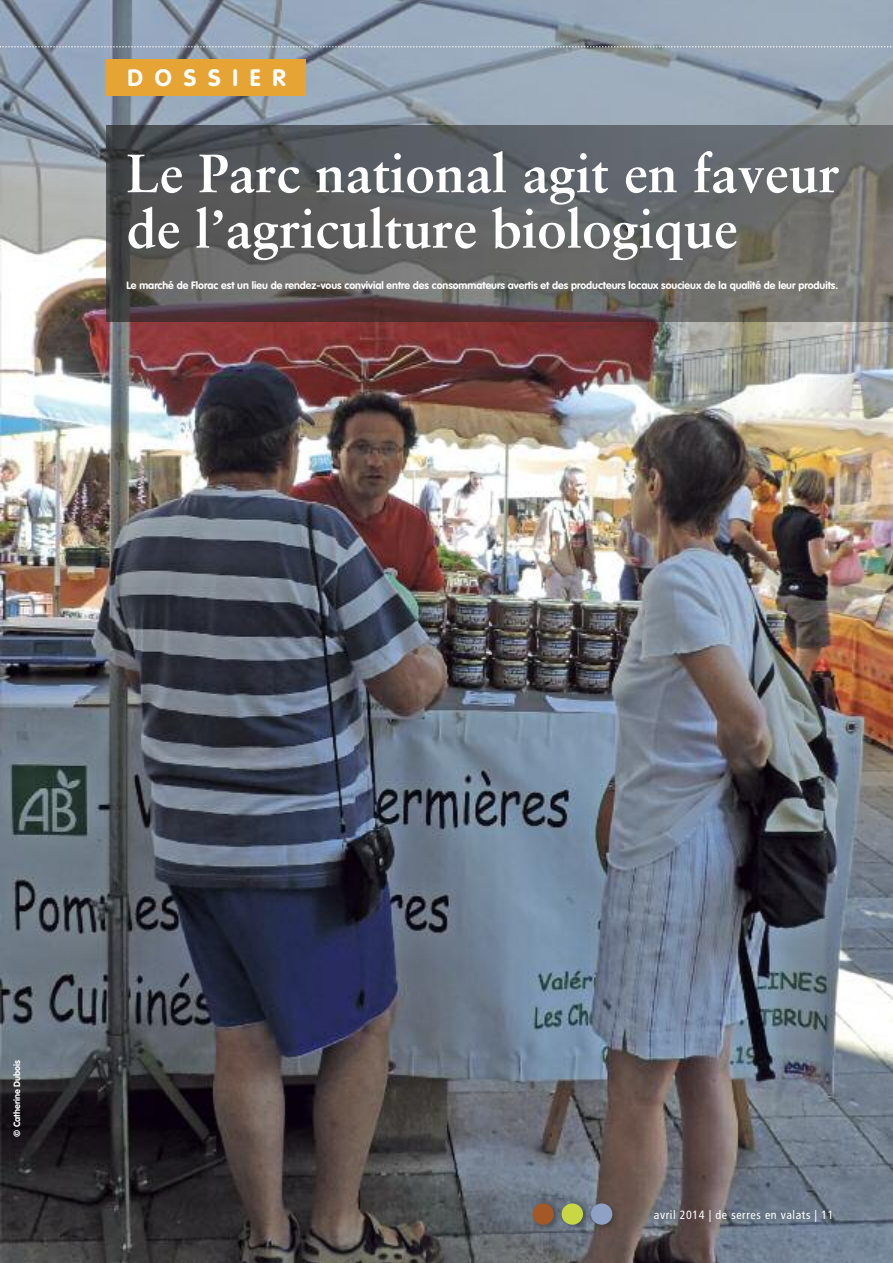
<style>
.page{position:relative;width:893px;height:1263px;background:#fff}
.page>*{position:absolute;margin:0;border:0;box-sizing:border-box;transform-origin:0 0}
.t1{font:700 54px/55.5px "Sabon";color:#fff}
.t2{font:700 23.55px "VAG Rounded";letter-spacing:.5em;color:#fff}
.t3{font:condensed 12px "Frutiger LT Std";letter-spacing:.05em;color:#fff}
.t4{font:700 10.5px "VAG Rounded";color:#fff}
.t5{font:700 9px "VAG Rounded";color:#fff}
</style>
<div class="page">
<img style="left:0;top:0;width:893px;height:1263px">
<img style="left:594px;top:1198px;width:29px;height:38px">
<div style="left:591px;top:1203px;width:21px;height:22px;background:#8fa1c5;border-radius:50%"></div>
<img style="left:565px;top:1198px;width:29px;height:38px">
<img style="left:591px;top:1206px;width:3px;height:15px">
<div style="left:562px;top:1203px;width:21px;height:22px;background:#c8d845;border-radius:50%"></div>
<img style="left:527px;top:1198px;width:38px;height:38px">
<img style="left:562px;top:1206px;width:3px;height:16px">
<div style="left:532px;top:1203px;width:22px;height:22px;background:#a45827;border-radius:50%"></div>
<img style="left:106px;top:125px;width:787px;height:196px">
<svg style="left:0;top:46px;width:893px;height:2px;background:#aab5c1"></svg>
<div style="left:106px;top:60px;width:200px;height:36px;background:#e6a434"></div>
<hr style="left:0;top:886px;width:1px;height:283px;background:#fff">
<h2 class="t2" style="left:128px;top:68px;width:159px">DOSSIER</h2>
<h1 class="t1" style="left:126px;top:150px;width:715px">Le Parc national agit en faveur de l’agriculture biologique</h1>
<p class="t4" style="left:126px;top:281px;width:713px">Le marché de Florac est un lieu de rendez-vous convivial entre des consommateurs avertis et des producteurs locaux soucieux de la qualité de leur produits.</p>
<p class="t5" style="left:13px;top:1137px;width:78px;rotate:-90deg">© Catherine Dubois</p>
<p class="t3" style="left:654px;top:1210px;width:181px">avril 2014 | de serres en valats | 11</p>
</div>
